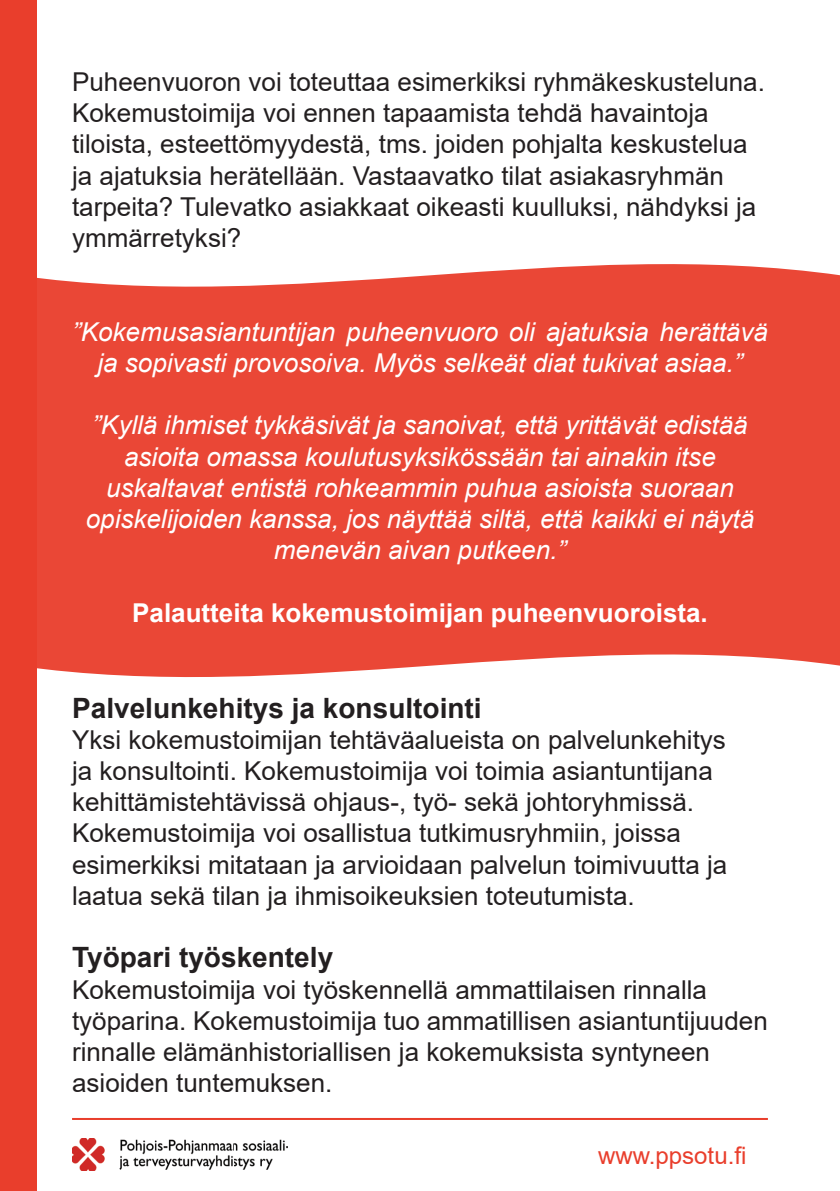
<style>
.page{position:relative;width:840px;height:1191px;background:#fff}
.page>*{position:absolute;margin:0;border:0;box-sizing:border-box;transform-origin:0 0}
.t1{font:700 28px "Arial";color:#231f20}
.t2{font:26px/31.2px "Arial";color:#231f20}
.t3{font:italic 26px/31.2px "Arial";color:#fff;text-align:center}
.t4{font:700 26px "Arial";color:#fff}
.t5{font:24px "Arial";color:#e93e2c}
</style>
<div class="page">
<div style="left:36px;top:262px;width:803px;height:417px;background:#ea4736"></div>
<img style="left:72px;top:1138px;width:215px;height:32px">
<div style="left:0;top:0;width:36px;height:1191px;background:#e93e2c"></div>
<hr style="left:72px;top:1118px;width:695px;height:2px;background:#e93e2c">
<p class="t2" style="left:72px;top:66px;width:694px">Puheenvuoron voi toteuttaa esimerkiksi ryhmäkeskusteluna.<br>Kokemustoimija voi ennen tapaamista tehdä havaintoja tiloista, esteettömyydestä, tms. joiden pohjalta keskustelua ja ajatuksia herätellään. Vastaavatko tilat asiakasryhmän tarpeita? Tulevatko asiakkaat oikeasti kuulluksi, nähdyksi ja ymmärretyksi?</p>
<p class="t3" style="left:72px;top:316px;width:697px">”Kokemusasiantuntijan puheenvuoro oli ajatuksia herättävä ja sopivasti provosoiva. Myös selkeät diat tukivat asiaa.”</p>
<p class="t3" style="left:86px;top:410px;width:669px">”Kyllä ihmiset tykkäsivät ja sanoivat, että yrittävät edistää asioita omassa koulutusyksikössään tai ainakin itse uskaltavat entistä rohkeammin puhua asioista suoraan opiskelijoiden kanssa, jos näyttää siltä, että kaikki ei näytä menevän aivan putkeen.”</p>
<p class="t4" style="left:132px;top:594px;width:577px">Palautteita kokemustoimijan puheenvuoroista.</p>
<p class="t1" style="left:72px;top:688px;width:411px">Palvelunkehitys ja konsultointi</p>
<p class="t2" style="left:72px;top:724px;width:656px">Yksi kokemustoimijan tehtäväalueista on palvelunkehitys ja konsultointi. Kokemustoimija voi toimia asiantuntijana kehittämistehtävissä ohjaus-, työ- sekä johtoryhmissä.<br>Kokemustoimija voi osallistua tutkimusryhmiin, joissa esimerkiksi mitataan ja arvioidaan palvelun toimivuutta ja laatua sekä tilan ja ihmisoikeuksien toteutumista.</p>
<p class="t1" style="left:72px;top:937px;width:262px">Työpari työskentely</p>
<p class="t2" style="left:72px;top:973px;width:696px">Kokemustoimija voi työskennellä ammattilaisen rinnalla työparina. Kokemustoimija tuo ammatillisen asiantuntijuuden rinnalle elämänhistoriallisen ja kokemuksista syntyneen asioiden tuntemuksen.</p>
<p class="t5" style="left:597px;top:1138px;width:150px">www.ppsotu.fi</p>
</div>
